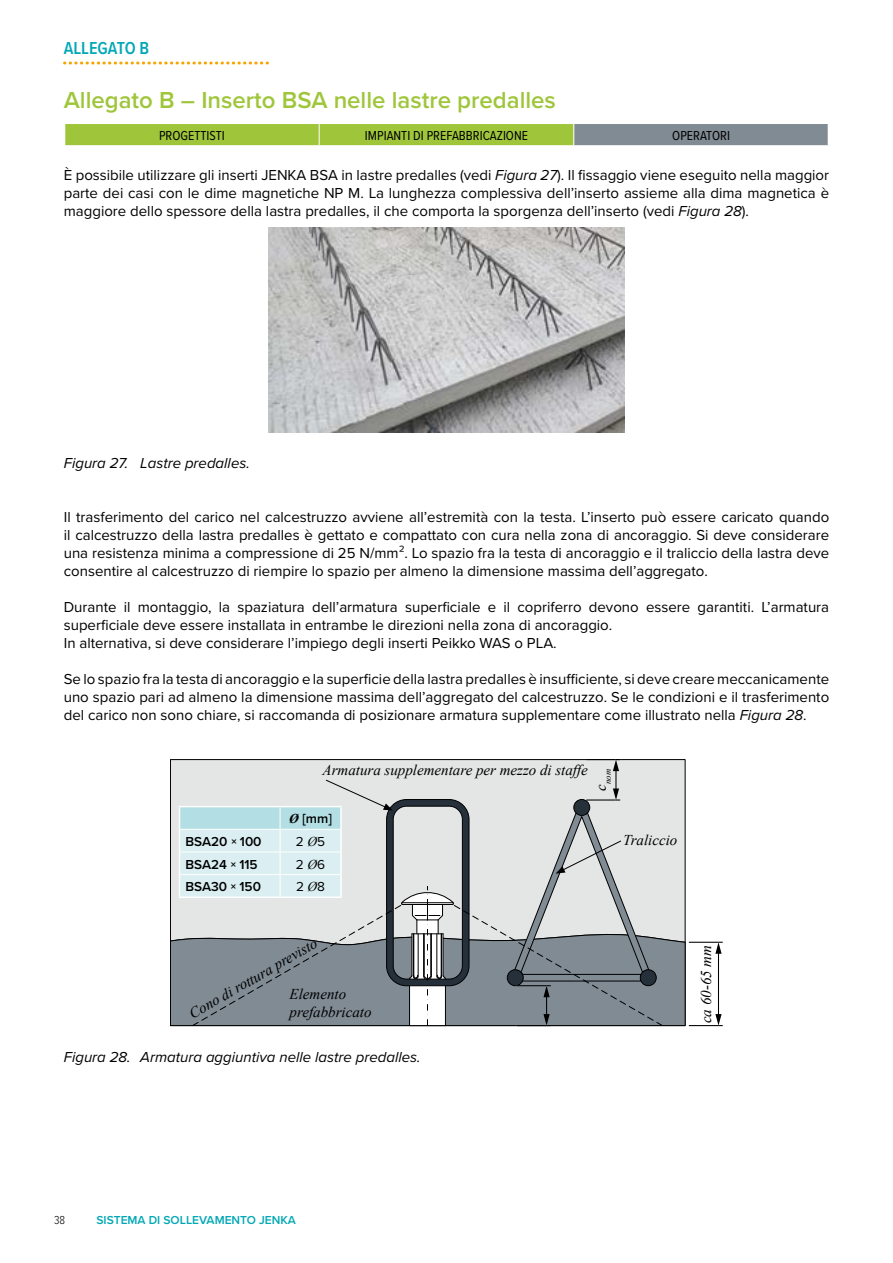
<style>
.page{position:relative;width:893px;height:1263px;background:#fff}
.page>*{position:absolute;margin:0;border:0;box-sizing:border-box;transform-origin:0 0}
.t1{font:600 24px "Proxima Nova";color:#9fc63b}
.t2{font:600 18px "Proxima Nova Cond";color:#00a8b5}
.t3{font:15px/18px "Proxima Nova";color:#000;text-align:justify}
.t4{font:italic 15px "Times New Roman";color:#000}
.t5{font:italic 15px "Proxima Nova";color:#000}
.t6{font:13.5px "Proxima Nova Cond";color:#000}
.t7{font:600 13.5px "Proxima Nova";color:#000}
.t8{font:13.5px "Proxima Nova";color:#000}
.t9{font:600 12px "Proxima Nova";color:#00a8b5}
.t10{font:300 12px "Proxima Nova Cond";color:#000}
.t11{font:italic 8.7px "Times New Roman";color:#000}
.s1{font-style:italic}
.s2{font-family:"Times New Roman";font-weight:700;font-style:italic}
.s3{font-family:"Proxima Nova Cond"}
.s4{font-family:"Times New Roman";font-style:italic}
</style>
<div class="page">
<svg style="left:65px;top:62px;width:204px;height:3px"></svg>
<div style="left:574px;top:123px;width:254px;height:23px;background:#808b94"></div>
<hr style="left:574px;top:123px;width:255px;height:1px;background:#fff">
<hr style="left:574px;top:145px;width:255px;height:2px;background:#fff">
<svg style="left:64px;top:123px;width:510px;height:23px;background:#a7ca4b"></svg>
<img style="left:268px;top:227px;width:357px;height:205px">
<hr style="left:689px;top:1025px;width:34px;height:1px;background:#000">
<hr style="left:689px;top:942px;width:34px;height:1px;background:#000">
<hr style="left:718px;top:952px;width:1px;height:64px;background:#000">
<svg style="left:715px;top:1014px;width:7px;height:11px"></svg>
<svg style="left:715px;top:942px;width:7px;height:12px"></svg>
<svg style="left:170px;top:759px;width:516px;height:267px;background:#b7bec1"></svg>
<p class="t2" style="left:64px;top:35px;width:87px">ALLEGATO B</p>
<h1 class="t1" style="left:64px;top:82px;width:494px">Allegato B – Inserto BSA nelle lastre predalles</h1>
<p class="t6" style="left:159px;top:125px;width:67px">PROGETTISTI</p>
<p class="t6" style="left:365px;top:125px;width:165px">IMPIANTI DI PREFABBRICAZIONE</p>
<p class="t6" style="left:672px;top:125px;width:59px">OPERATORI</p>
<p class="t3" style="left:64px;top:165px;width:767px">È possibile utilizzare gli inserti JENKA BSA in lastre predalles (vedi <span class="s1">Figura 27</span>). Il fissaggio viene eseguito nella maggior parte dei casi con le dime magnetiche NP M. La lunghezza complessiva dell’inserto assieme alla dima magnetica è maggiore dello spessore della lastra predalles, il che comporta la sporgenza dell’inserto (vedi <span class="s1">Figura 28</span>).</p>
<p class="t5" style="left:64px;top:452px;width:188px">Figura 27. Lastre predalles.</p>
<p class="t3" style="left:64px;top:507px;width:767px">Il trasferimento del carico nel calcestruzzo avviene all’estremità con la testa. L’inserto può essere caricato quando il calcestruzzo della lastra predalles è gettato e compattato con cura nella zona di ancoraggio. Si deve considerare una resistenza minima a compressione di 25 N/mm². Lo spazio fra la testa di ancoraggio e il traliccio della lastra deve consentire al calcestruzzo di riempire lo spazio per almeno la dimensione massima dell’aggregato.</p>
<p class="t3" style="left:64px;top:597px;width:767px;text-align:left">Durante il montaggio, la spaziatura dell’armatura superficiale e il copriferro devono essere garantiti. L’armatura superficiale deve essere installata in entrambe le direzioni nella zona di ancoraggio.<br>In alternativa, si deve considerare l’impiego degli inserti Peikko WAS o PLA.</p>
<p class="t3" style="left:64px;top:669px;width:767px">Se lo spazio fra la testa di ancoraggio e la superficie della lastra predalles è insufficiente, si deve creare meccanicamente uno spazio pari ad almeno la dimensione massima dell’aggregato del calcestruzzo. Se le condizioni e il trasferimento del carico non sono chiare, si raccomanda di posizionare armatura supplementare come illustrato nella <span class="s1">Figura 28</span>.</p>
<p class="t4" style="left:323px;top:759px;width:267px">Armatura supplementare per mezzo di staffe</p>
<p class="t11" style="left:602px;top:791px;width:23px;rotate:-90deg"><sup>c</sup>nom</p>
<p class="t7" style="left:289px;top:809px;width:44px"><span class="s2">Ø</span> [mm]</p>
<p class="t7" style="left:185px;top:831px;width:78px">BSA20 <span class="s3">×</span> 100</p>
<p class="t8" style="left:296px;top:831px;width:31px">2 <span class="s4">Ø</span>5</p>
<p class="t7" style="left:185px;top:854px;width:74px">BSA24 <span class="s3">×</span> 115</p>
<p class="t8" style="left:296px;top:854px;width:31px">2 <span class="s4">Ø</span>6</p>
<p class="t7" style="left:185px;top:877px;width:77px">BSA30 <span class="s3">×</span> 150</p>
<p class="t8" style="left:296px;top:877px;width:31px">2 <span class="s4">Ø</span>8</p>
<p class="t4" style="left:185px;top:1005px;width:147px;rotate:-30deg">Cono di rottura previsto</p>
<p class="t4" style="left:290px;top:984px;width:58px">Elemento</p>
<p class="t4" style="left:290px;top:1002px;width:83px">prefabbricato</p>
<p class="t5" style="left:64px;top:1046px;width:358px">Figura 28. Armatura aggiuntiva nelle lastre predalles.</p>
<p class="t10" style="left:54px;top:1211px;width:13px">38</p>
<p class="t9" style="left:97px;top:1211px;width:14px">Siste</p>
<p class="t9" style="left:128px;top:1211px;width:52px">ma di Solleva</p>
<p class="t9" style="left:215px;top:1211px;width:19px">mento</p>
<p class="t9" style="left:259px;top:1211px;width:38px">JENKA</p>
<p class="t4" style="left:623px;top:830px;width:56px">Traliccio</p>
<p class="t4" style="left:696px;top:1023px;width:80px;rotate:-90deg">ca 60-65 mm</p>
</div>
